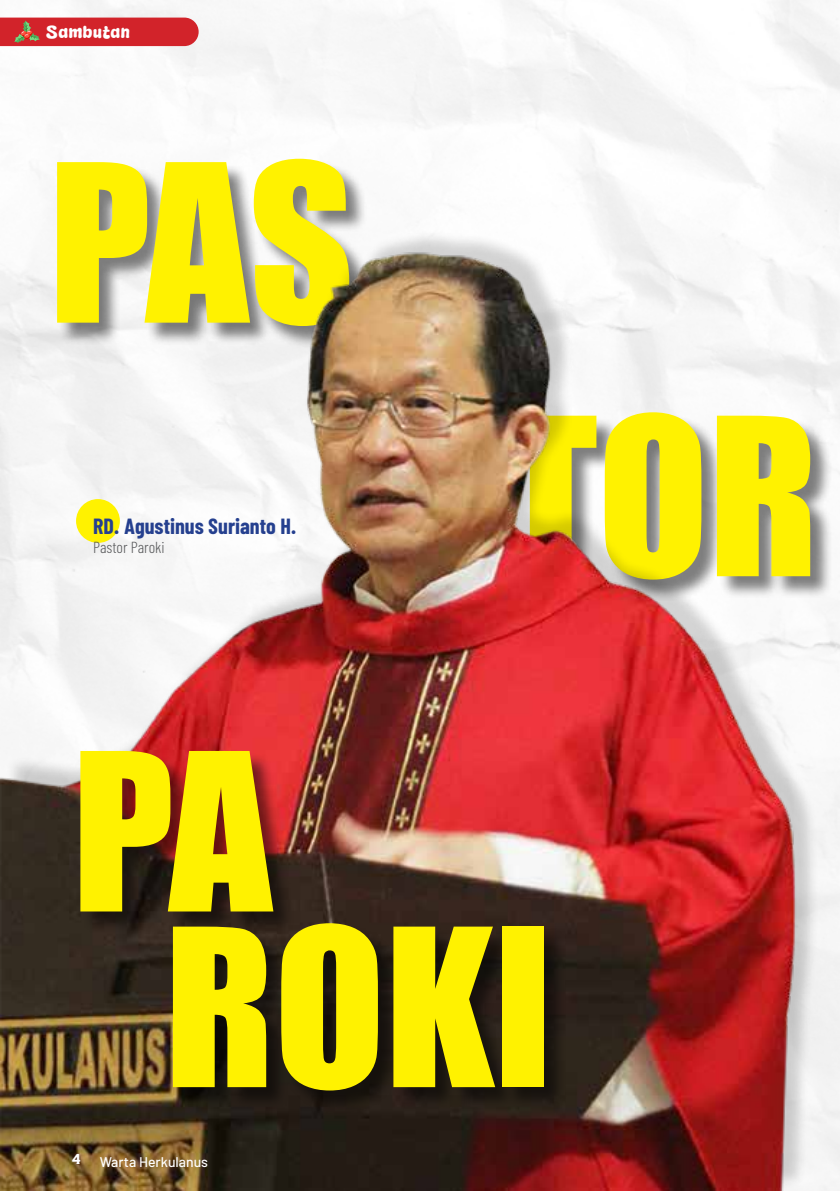
<style>
.page{position:relative;width:840px;height:1191px;background:#fff}
.page>*{position:absolute;margin:0;border:0;box-sizing:border-box;transform-origin:0 0}
.t1{font:203px/175.6px "Impact";color:#fff200}
.t2{font:700 22px "Barlow Condensed";color:#25408f}
.t3{font:18px "Caroline Everett";color:#fff}
.t4{font:300 16px "Barlow Condensed";color:#58595b}
.t5{font:500 14px "Barlow";color:#fff}
.t6{font:14px "Nostalgia Collective";color:#fff}
</style>
<div class="page">
<img style="left:0;top:162px;width:839px;height:1029px">
<div style="left:81px;top:752px;width:214px;height:182px;background:#000;opacity:.5"></div>
<div style="left:174px;top:924px;width:393px;height:189px;background:#000;opacity:.5"></div>
<div style="left:76px;top:499px;width:44px;height:44px;background:#fff200;border-radius:50%"></div>
<div style="left:0;top:18px;width:198px;height:28px;background:#d2232a"></div>
<p class="t3" style="left:46px;top:20px;width:86px">Sambutan</p>
<h1 class="t1" style="left:49px;top:150px;width:306px">PAS</h1>
<p class="t2" style="left:93px;top:512px;width:205px">RD. Agustinus Surianto H.</p>
<p class="t4" style="left:93px;top:537px;width:73px">Pastor Paroki</p>
<h1 class="t1" style="left:503px;top:403px;width:315px">TOR</h1>
<h1 class="t1" style="left:164px;top:738px;width:389px;text-indent:-92px">PA<br>ROKI</h1>
<p class="t6" style="left:72px;top:1150px;width:10px">4</p>
<p class="t5" style="left:100px;top:1151px;width:110px">Warta Herkulanus</p>
</div>
